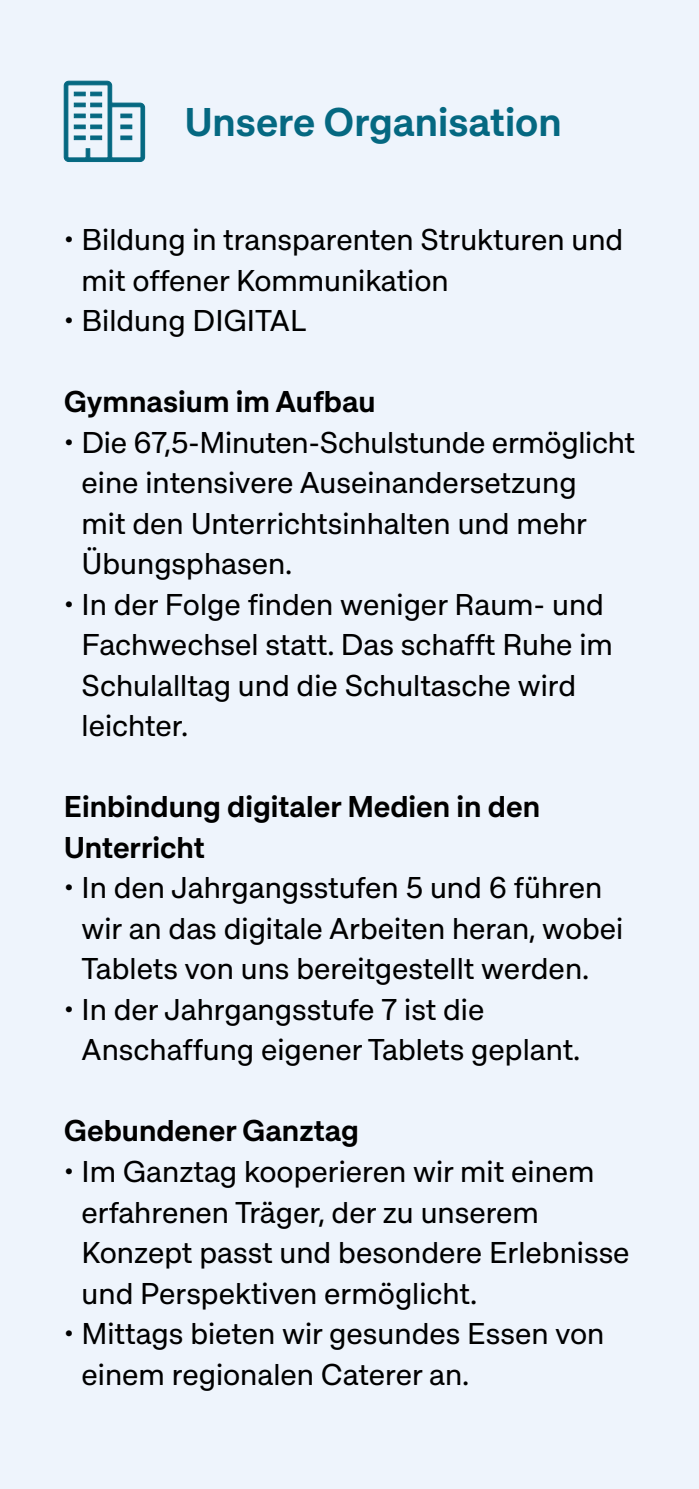
<style>
.page{position:relative;width:699px;height:1489px;background:#fff}
.page>*{position:absolute;margin:0;border:0;box-sizing:border-box;transform-origin:0 0}
.t1{font:600 40px "Approach Koeln";color:#056881}
.t2{font:30px/40.5px "Approach Koeln";color:#000}
.Fließtext{font:600 30px/40.5px "Approach Koeln";color:#000}
</style>
<div class="page">
<div style="left:0;top:0;width:698px;height:1488px;background:#eef4fc"></div>
<svg style="left:63px;top:80px;width:82px;height:82px"></svg>
<svg style="left:90px;top:92px;width:12px;height:4px"></svg>
<div style="left:74px;top:92px;width:11px;height:4px;background:#056881;border:1px solid #056881"></div>
<div style="left:74px;top:103px;width:11px;height:4px;background:#056881;border:1px solid #056881"></div>
<div style="left:90px;top:114px;width:12px;height:4px;background:#056881;border:1px solid #056881"></div>
<div style="left:74px;top:114px;width:11px;height:4px;background:#056881;border:1px solid #056881"></div>
<div style="left:90px;top:125px;width:12px;height:4px;background:#056881;border:1px solid #056881"></div>
<div style="left:74px;top:125px;width:11px;height:4px;background:#056881;border:1px solid #056881"></div>
<div style="left:90px;top:136px;width:12px;height:4px;background:#056881;border:1px solid #056881"></div>
<div style="left:74px;top:136px;width:11px;height:4px;background:#056881;border:1px solid #056881"></div>
<div style="left:120px;top:136px;width:12px;height:4px;background:#056881;border:1px solid #056881"></div>
<h1 class="t1" style="left:184px;top:97px;width:378px">Unsere Organisation</h1>
<p class="t2" style="left:81px;top:218px;width:543px;text-indent:-18px">• Bildung in transparenten Strukturen und mit offener Kommunikation</p>
<p class="t2" style="left:64px;top:299px;width:244px">• Bildung DIGITAL</p>
<p class="Fließtext" style="left:64px;top:380px;width:313px">Gymnasium im Aufbau</p>
<p class="t2" style="left:81px;top:421px;width:554px;text-indent:-18px">• Die 67,5-Minuten-Schulstunde ermöglicht eine intensivere Auseinandersetzung<br>mit den Unterrichtsinhalten und mehr Übungsphasen.</p>
<p class="t2" style="left:81px;top:583px;width:532px;text-indent:-18px">• In der Folge finden weniger Raum- und<br>Fachwechsel statt. Das schafft Ruhe im<br>Schulalltag und die Schultasche wird leichter.</p>
<p class="Fließtext" style="left:64px;top:785px;width:477px">Einbindung digitaler Medien in den<br>Unterricht</p>
<p class="t2" style="left:81px;top:866px;width:543px;text-indent:-18px">• In den Jahrgangsstufen 5 und 6 führen wir an das digitale Arbeiten heran, wobei<br>Tablets von uns bereitgestellt werden.</p>
<p class="t2" style="left:81px;top:988px;width:500px;text-indent:-18px">• In der Jahrgangsstufe 7 ist die<br>Anschaffung eigener Tablets geplant.</p>
<p class="Fließtext" style="left:64px;top:1109px;width:296px">Gebundener Ganztag</p>
<p class="t2" style="left:81px;top:1150px;width:549px;text-indent:-18px">• Im Ganztag kooperieren wir mit einem erfahrenen Träger, der zu unserem Konzept passt und besondere Erlebnisse und Perspektiven ermöglicht.</p>
<p class="t2" style="left:81px;top:1312px;width:524px;text-indent:-18px">• Mittags bieten wir gesundes Essen von einem regionalen Caterer an.</p>
</div>
